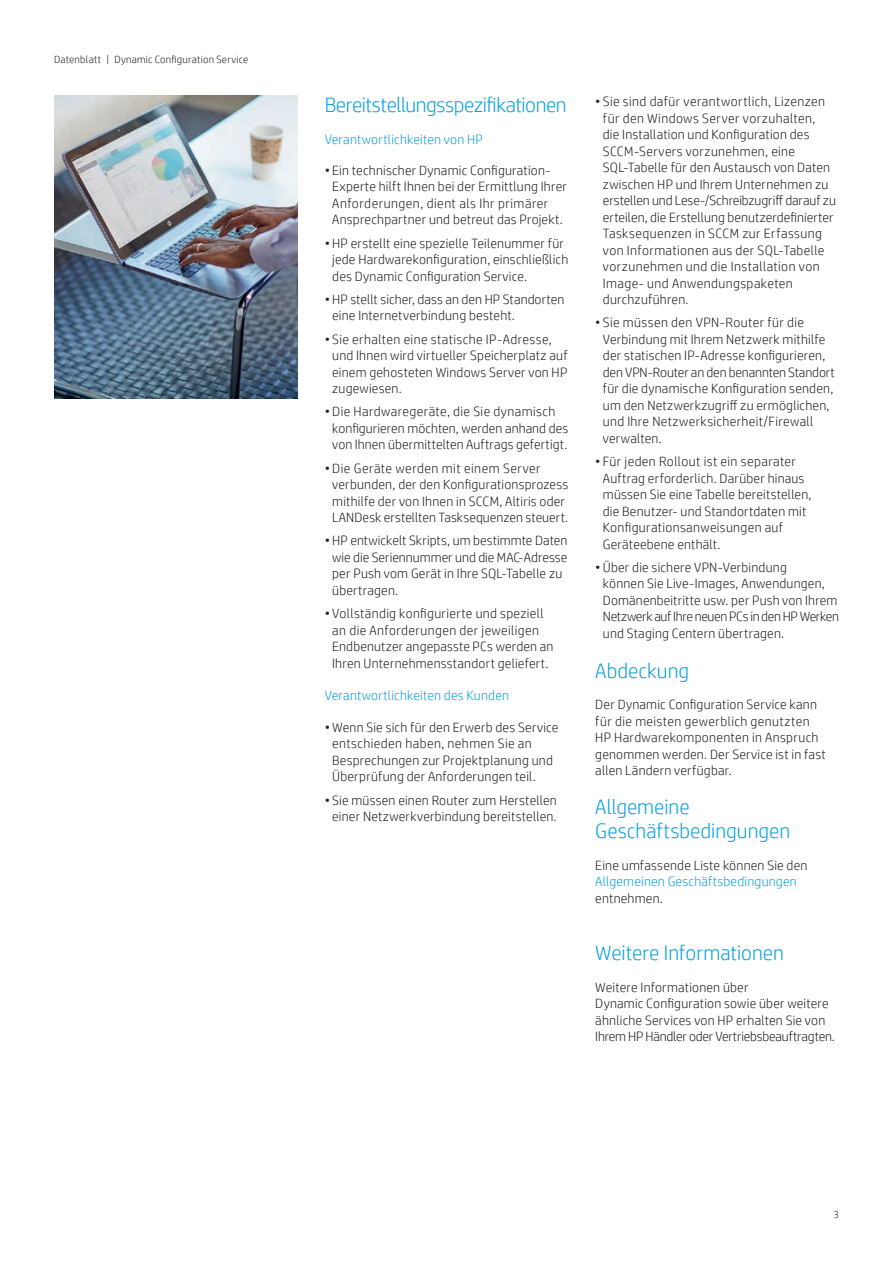
<style>
.page{position:relative;width:893px;height:1263px;background:#fff}
.page>*{position:absolute;margin:0;border:0;box-sizing:border-box;transform-origin:0 0}
.Subhead_14_16_blue{font:300 21px/24px "HP Simplified";color:#0ca0dd}
.Subhead_14_16_blue-2{font:300 21px "HP Simplified";letter-spacing:-.02em;color:#0ca0dd}
.Body{font:300 13.5px/16.5px "HP Simplified";letter-spacing:.015em;color:#231f20}
.Body_last{font:300 13.5px/16.5px "HP Simplified";letter-spacing:.015em;color:#231f20}
.Body-2{font:300 13.5px "HP Simplified";letter-spacing:.015em;color:#0ca0dd}
.Page_number_right{font:300 10.5px "HP Simplified";letter-spacing:.025em;color:#231f20}
.s1{color:#0ca0dd}
</style>
<div class="page">
<img style="left:54px;top:95px;width:244px;height:303px">
<p class="Page_number_right" style="left:54px;top:52px;width:196px">Datenblatt | Dynamic Configuration Service</p>
<p class="Subhead_14_16_blue-2" style="left:325px;top:91px;width:243px">Bereitstellungsspezifikationen</p>
<p class="Body-2" style="left:325px;top:130px;width:160px">Verantwortlichkeiten von HP</p>
<p class="Body" style="left:332px;top:162px;width:236px;text-indent:-8px">• Ein technischer Dynamic Configuration-Experte hilft Ihnen bei der Ermittlung Ihrer Anforderungen, dient als Ihr primärer Ansprechpartner und betreut das Projekt.</p>
<p class="Body" style="left:332px;top:234px;width:238px;text-indent:-8px">• HP erstellt eine spezielle Teilenummer für jede Hardwarekonfiguration, einschließlich des Dynamic Configuration Service.</p>
<p class="Body" style="left:332px;top:291px;width:234px;text-indent:-8px">• HP stellt sicher, dass an den HP Standorten eine Internetverbindung besteht.</p>
<p class="Body" style="left:332px;top:330px;width:237px;text-indent:-8px">• Sie erhalten eine statische IP-Adresse, und Ihnen wird virtueller Speicherplatz auf einem gehosteten Windows Server von HP zugewiesen.</p>
<p class="Body" style="left:332px;top:403px;width:238px;text-indent:-8px">• Die Hardwaregeräte, die Sie dynamisch konfigurieren möchten, werden anhand des von Ihnen übermittelten Auftrags gefertigt.</p>
<p class="Body" style="left:332px;top:459px;width:238px;text-indent:-8px">• Die Geräte werden mit einem Server verbunden, der den Konfigurationsprozess mithilfe der von Ihnen in SCCM, Altiris oder LANDesk erstellten Tasksequenzen steuert.</p>
<p class="Body" style="left:332px;top:532px;width:237px;text-indent:-8px">• HP entwickelt Skripts, um bestimmte Daten wie die Seriennummer und die MAC-Adresse per Push vom Gerät in Ihre SQL-Tabelle zu übertragen.</p>
<p class="Body" style="left:332px;top:605px;width:223px;text-indent:-8px">• Vollständig konfigurierte und speziell an die Anforderungen der jeweiligen Endbenutzer angepasste PCs werden an Ihren Unternehmensstandort geliefert.</p>
<p class="Body-2" style="left:325px;top:687px;width:186px">Verantwortlichkeiten des Kunden</p>
<p class="Body" style="left:332px;top:718px;width:228px;text-indent:-8px">• Wenn Sie sich für den Erwerb des Service entschieden haben, nehmen Sie an Besprechungen zur Projektplanung und Überprüfung der Anforderungen teil.</p>
<p class="Body" style="left:325px;top:791px;width:234px;text-align:center">• Sie müssen einen Router zum Herstellen einer Netzwerkverbindung bereitstellen.</p>
<p class="Body" style="left:603px;top:93px;width:235px;text-indent:-8px">• Sie sind dafür verantwortlich, Lizenzen für den Windows Server vorzuhalten,<br>die Installation und Konfiguration des SCCM-Servers vorzunehmen, eine SQL-Tabelle für den Austausch von Daten zwischen HP und Ihrem Unternehmen zu erstellen und Lese-/Schreibzugriff darauf zu erteilen, die Erstellung benutzerdefinierter Tasksequenzen in SCCM zur Erfassung von Informationen aus der SQL-Tabelle vorzunehmen und die Installation von Image- und Anwendungspaketen durchzuführen.</p>
<p class="Body" style="left:603px;top:314px;width:233px;text-indent:-8px">• Sie müssen den VPN-Router für die Verbindung mit Ihrem Netzwerk mithilfe der statischen IP-Adresse konfigurieren, den VPN-Router an den benannten Standort für die dynamische Konfiguration senden, um den Netzwerkzugriff zu ermöglichen, und Ihre Netzwerksicherheit/Firewall verwalten.</p>
<p class="Body" style="left:603px;top:453px;width:210px;text-indent:-8px">• Für jeden Rollout ist ein separater Auftrag erforderlich. Darüber hinaus müssen Sie eine Tabelle bereitstellen, die Benutzer- und Standortdaten mit Konfigurationsanweisungen auf Geräteebene enthält.</p>
<p class="Body" style="left:603px;top:558px;width:238px;text-indent:-8px">• Über die sichere VPN-Verbindung<br>können Sie Live-Images, Anwendungen, Domänenbeitritte usw. per Push von Ihrem Netzwerk auf Ihre neuen PCs in den HP Werken und Staging Centern übertragen.</p>
<p class="Subhead_14_16_blue" style="left:595px;top:658px;width:95px">Abdeckung</p>
<p class="Body" style="left:595px;top:696px;width:232px">Der Dynamic Configuration Service kann für die meisten gewerblich genutzten HP Hardwarekomponenten in Anspruch genommen werden. Der Service ist in fast allen Ländern verfügbar.</p>
<p class="Subhead_14_16_blue" style="left:595px;top:794px;width:196px">Allgemeine<br>Geschäftsbedingungen</p>
<p class="Body_last" style="left:595px;top:856px;width:214px">Eine umfassende Liste können Sie den<br><span class="s1">Allgemeinen Geschäftsbedingungen </span>entnehmen.</p>
<p class="Subhead_14_16_blue" style="left:595px;top:940px;width:190px">Weitere Informationen</p>
<p class="Body" style="left:595px;top:978px;width:241px">Weitere Informationen über<br>Dynamic Configuration sowie über weitere ähnliche Services von HP erhalten Sie von Ihrem HP Händler oder Vertriebsbeauftragten.</p>
<p class="Page_number_right" style="left:833px;top:1207px;width:7px">3</p>
</div>
